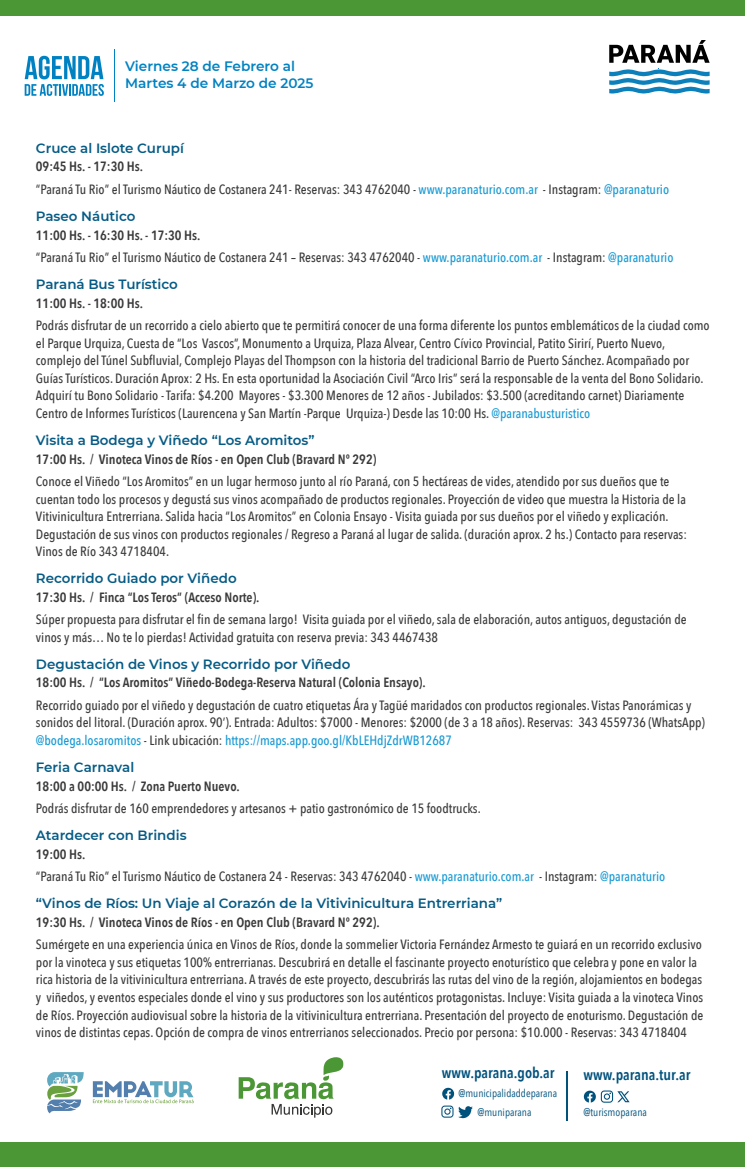
<style>
.page{position:relative;width:745px;height:1169px;background:#fff}
.page>*{position:absolute;margin:0;border:0;box-sizing:border-box;transform-origin:0 0}
.t1{font:600 15.12px "Avenir Next Condensed";color:#00527d}
.t2{font:600 13.62px/17.8px "Montserrat";color:#0082c2}
.t3{font:500 13.38px/17.5px "Avenir Next Condensed";color:#3a3a3a}
.t4{font:600 13.38px "Avenir Next Condensed";color:#3a3a3a}
.t5{font:600 13.38px "Montserrat";color:#055b85}
.t6{font:11px "Avenir Next Condensed";color:#00527d}
.t7{font:10.88px/18.5px "Avenir Next Condensed";color:#00527d}
.s1{font-weight:600}
.s2{color:#1799d3}
</style>
<div class="page">
<div style="left:0;top:0;width:744px;height:16px;background:#4b9635"></div>
<svg style="left:609px;top:69px;width:100px;height:24px"></svg>
<svg style="left:609px;top:40px;width:100px;height:23px"></svg>
<div style="left:0;top:1141px;width:744px;height:24px;background:#4b9635"></div>
<svg style="left:93px;top:1081px;width:100px;height:21px"></svg>
<svg style="left:47px;top:1072px;width:37px;height:41px"></svg>
<svg style="left:441px;top:1105px;width:32px;height:13px"></svg>
<svg style="left:442px;top:1087px;width:12px;height:12px"></svg>
<hr style="left:566px;top:1070px;width:1px;height:50px;background:#00527d">
<svg style="left:583px;top:1090px;width:46px;height:12px"></svg>
<svg style="left:238px;top:1057px;width:105px;height:60px"></svg>
<svg style="left:25px;top:56px;width:79px;height:40px"></svg>
<hr style="left:114px;top:49px;width:1px;height:53px;background:#0082c2">
<p class="t2" style="left:125px;top:56px;width:190px">Viernes 28 de Febrero al<br>Martes 4 de Marzo de 2025</p>
<p class="t5" style="left:36px;top:138px;width:149px">Cruce al Islote Curupí</p>
<p class="t3" style="left:36px;top:155px;width:634px;line-height:22.5px"><span class="s1">09:45 Hs. - 17:30 Hs.<br></span>“Paraná Tu Rio” el Turismo Náutico de Costanera 241- Reservas: 343 4762040 - <span class="s2">www.paranaturio.com.ar</span> - Instagram: <span class="s2">@paranaturio</span></p>
<p class="t5" style="left:36px;top:206px;width:101px">Paseo Náutico</p>
<p class="t3" style="left:36px;top:223px;width:638px;line-height:22.5px"><span class="s1">11:00 Hs. - 16:30 Hs. - 17:30 Hs.<br></span>“Paraná Tu Rio” el Turismo Náutico de Costanera 241 – Reservas: 343 4762040 - <span class="s2">www.paranaturio.com.ar</span> - Instagram: <span class="s2">@paranaturio</span></p>
<p class="t5" style="left:36px;top:275px;width:143px">Paraná Bus Turístico</p>
<p class="t4" style="left:36px;top:291px;width:108px">11:00 Hs. - 18:00 Hs.</p>
<p class="t3" style="left:36px;top:317px;width:674px">Podrás disfrutar de un recorrido a cielo abierto que te permitirá conocer de una forma diferente los puntos emblemáticos de la ciudad como el Parque Urquiza, Cuesta de “Los Vascos”, Monumento a Urquiza, Plaza Alvear, Centro Cívico Provincial, Patito Sirirí, Puerto Nuevo, complejo del Túnel Subfluvial, Complejo Playas del Thompson con la historia del tradicional Barrio de Puerto Sánchez. Acompañado por Guías Turísticos. Duración Aprox: 2 Hs. En esta oportunidad la Asociación Civil “Arco Iris” será la responsable de la venta del Bono Solidario.<br>Adquirí tu Bono Solidario - Tarifa: $4.200 Mayores - $3.300 Menores de 12 años - Jubilados: $3.500 (acreditando carnet) Diariamente Centro de Informes Turísticos (Laurencena y San Martín -Parque Urquiza-) Desde las 10:00 Hs. <span class="s2">@paranabusturistico</span></p>
<p class="t5" style="left:36px;top:430px;width:280px">Visita a Bodega y Viñedo “Los Aromitos”</p>
<p class="t4" style="left:36px;top:447px;width:342px">17:00 Hs. / Vinoteca Vinos de Ríos - en Open Club (Bravard Nº 292)</p>
<p class="t3" style="left:36px;top:472px;width:652px">Conoce el Viñedo “Los Aromitos” en un lugar hermoso junto al río Paraná, con 5 hectáreas de vides, atendido por sus dueños que te cuentan todo los procesos y degustá sus vinos acompañado de productos regionales. Proyección de video que muestra la Historia de la Vitivinicultura Entrerriana. Salida hacia “Los Aromitos” en Colonia Ensayo - Visita guiada por sus dueños por el viñedo y explicación.<br>Degustación de sus vinos con productos regionales / Regreso a Paraná al lugar de salida. (duración aprox. 2 hs.) Contacto para reservas:<br>Vinos de Río 343 4718404.</p>
<p class="t5" style="left:36px;top:568px;width:202px">Recorrido Guiado por Viñedo</p>
<p class="t4" style="left:36px;top:585px;width:225px">17:30 Hs. / Finca “Los Teros” (Acceso Norte).</p>
<p class="t3" style="left:36px;top:610px;width:651px">Súper propuesta para disfrutar el fin de semana largo! Visita guiada por el viñedo, sala de elaboración, autos antiguos, degustación de vinos y más… No te lo pierdas! Actividad gratuita con reserva previa: 343 4467438</p>
<p class="t5" style="left:36px;top:654px;width:316px">Degustación de Vinos y Recorrido por Viñedo</p>
<p class="t4" style="left:36px;top:671px;width:391px">18:00 Hs. / “Los Aromitos” Viñedo-Bodega-Reserva Natural (Colonia Ensayo).</p>
<p class="t3" style="left:36px;top:696px;width:670px">Recorrido guiado por el viñedo y degustación de cuatro etiquetas Ára y Tagüé maridados con productos regionales. Vistas Panorámicas y sonidos del litoral. (Duración aprox. 90’). Entrada: Adultos: $7000 - Menores: $2000 (de 3 a 18 años). Reservas: 343 4559736 (WhatsApp) <span class="s2">@bodega.losaromitos</span> - Link ubicación: <span class="s2">https://maps.app.goo.gl/KbLEHdjZdrWB12687</span></p>
<p class="t5" style="left:36px;top:757px;width:100px">Feria Carnaval</p>
<p class="t4" style="left:36px;top:774px;width:205px">18:00 a 00:00 Hs. / Zona Puerto Nuevo.</p>
<p class="t3" style="left:36px;top:799px;width:446px">Podrás disfrutar de 160 emprendedores y artesanos + patio gastronómico de 15 foodtrucks.</p>
<p class="t5" style="left:36px;top:825px;width:152px">Atardecer con Brindis</p>
<p class="t3" style="left:36px;top:842px;width:630px;line-height:22.5px"><span class="s1">19:00 Hs.<br></span>“Paraná Tu Rio” el Turismo Náutico de Costanera 24 - Reservas: 343 4762040 - <span class="s2">www.paranaturio.com.ar</span> - Instagram: <span class="s2">@paranaturio</span></p>
<p class="t5" style="left:36px;top:893px;width:467px">“Vinos de Ríos: Un Viaje al Corazón de la Vitivinicultura Entrerriana”</p>
<p class="t4" style="left:36px;top:910px;width:345px">19:30 Hs. / Vinoteca Vinos de Ríos - en Open Club (Bravard Nº 292).</p>
<p class="t3" style="left:36px;top:935px;width:668px">Sumérgete en una experiencia única en Vinos de Ríos, donde la sommelier Victoria Fernández Armesto te guiará en un recorrido exclusivo por la vinoteca y sus etiquetas 100% entrerrianas. Descubrirá en detalle el fascinante proyecto enoturístico que celebra y pone en valor la rica historia de la vitivinicultura entrerriana. A través de este proyecto, descubrirás las rutas del vino de la región, alojamientos en bodegas y viñedos, y eventos especiales donde el vino y sus productores son los auténticos protagonistas. Incluye: Visita guiada a la vinoteca Vinos de Ríos. Proyección audiovisual sobre la historia de la vitivinicultura entrerriana. Presentación del proyecto de enoturismo. Degustación de vinos de distintas cepas. Opción de compra de vinos entrerrianos seleccionados. Precio por persona: $10.000 - Reservas: 343 4718404</p>
<p class="t1" style="left:583px;top:1061px;width:108px">www.parana.tur.ar</p>
<p class="t6" style="left:583px;top:1102px;width:65px">@turismoparana</p>
<p class="t1" style="left:441px;top:1059px;width:114px">www.parana.gob.ar</p>
<p class="t7" style="left:477px;top:1083px;width:81px;text-indent:-19px">@municipalidaddeparana @muniparana</p>
</div>
